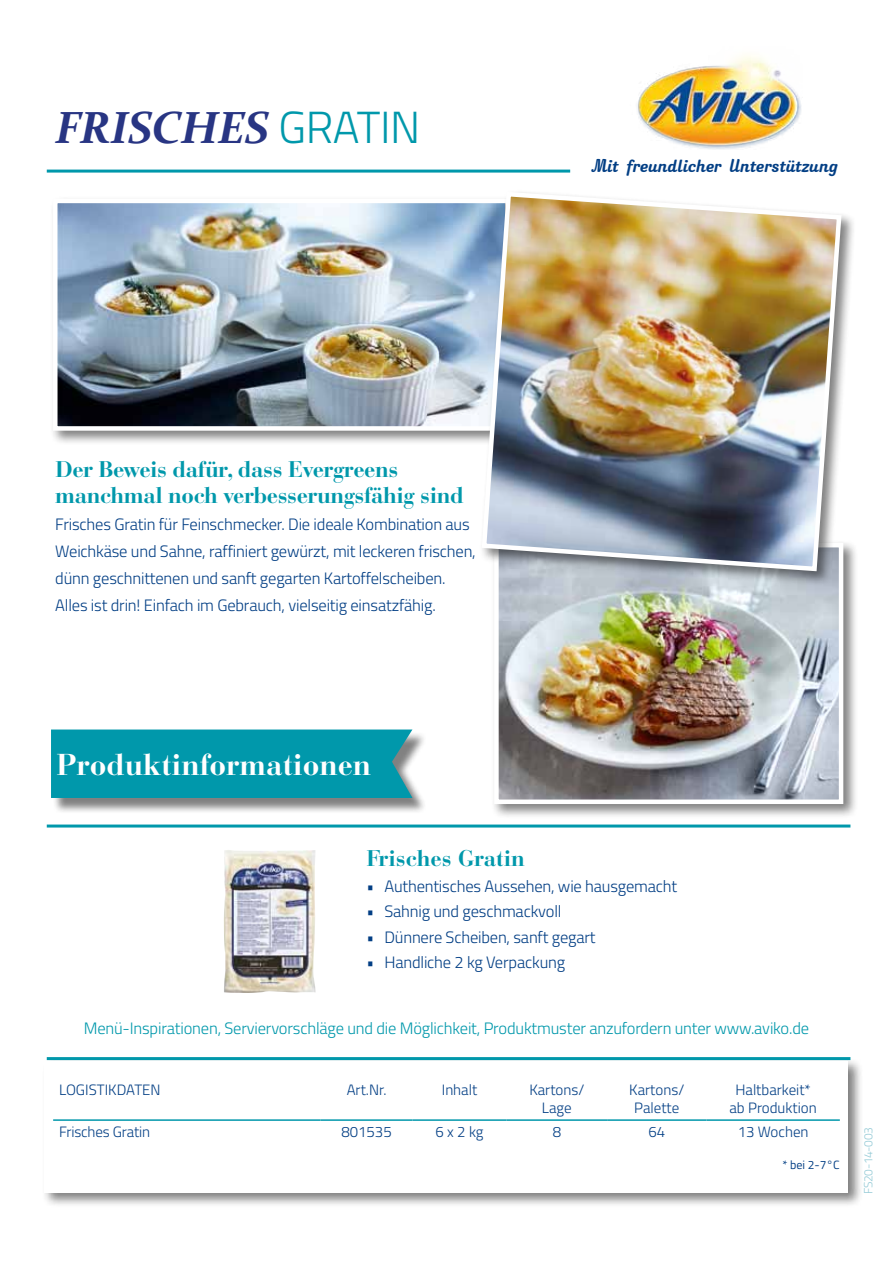
<style>
.page{position:relative;width:893px;height:1263px;background:#fff}
.page>*{position:absolute;margin:0;border:0;box-sizing:border-box;transform-origin:0 0}
.t1{font:italic 700 45px "Constantia";letter-spacing:-.01em;color:#283583}
.t2{font:700 30px "Bauer Bodoni Std";color:#fff}
.t3{font:700 22.5px/25.5px "Bauer Bodoni Std";letter-spacing:-.02em;color:#0098ab}
.t4{font:700 22.5px "Bauer Bodoni Std";color:#0098ab}
.t5{font:21px "softipenscript";color:#023e84}
.t6{font:300 16.5px/27px "Titillium";letter-spacing:-.01em;color:#023e84}
.t7{font:300 16.5px "Titillium";letter-spacing:-.01em;color:#0098ab}
.t8{font:300 15px/18px "Titillium";color:#023e84;text-align:center}
.t9{font:300 12px "Titillium";letter-spacing:-.03em;color:#94cad6}
.t10{font:12px "Titillium";color:#023e84}
.s1{font-family:"Titillium";font-weight:300;font-style:normal;color:#0098ab}
</style>
<div class="page">
<img style="left:637px;top:55px;width:164px;height:95px">
<hr style="left:47px;top:170px;width:523px;height:3px;background:#0098ab">
<hr style="left:47px;top:824px;width:803px;height:3px;background:#0098ab">
<div style="left:50px;top:196px;width:484px;height:250px;background:#000;opacity:.5"></div>
<img style="left:58px;top:204px;width:421px;height:222px">
<div style="left:53px;top:199px;width:466px;height:232px;border:4px solid #fff"></div>
<div style="left:42px;top:1058px;width:822px;height:150px;background:#000;opacity:.5"></div>
<div style="left:45px;top:1061px;width:803px;height:131px;background:#fff"></div>
<hr style="left:53px;top:1119px;width:268px;height:2px;background:#0098ab">
<hr style="left:321px;top:1119px;width:91px;height:2px;background:#0098ab">
<hr style="left:412px;top:1119px;width:95px;height:2px;background:#0098ab">
<hr style="left:507px;top:1119px;width:100px;height:2px;background:#0098ab">
<hr style="left:607px;top:1119px;width:99px;height:2px;background:#0098ab">
<hr style="left:706px;top:1119px;width:134px;height:2px;background:#0098ab">
<img style="left:224px;top:850px;width:92px;height:143px">
<div style="left:491px;top:540px;width:367px;height:279px;background:#000;opacity:.5"></div>
<img style="left:499px;top:586px;width:339px;height:213px">
<div style="left:494px;top:543px;width:349px;height:261px;border:4px solid #fff"></div>
<div style="left:479px;top:189px;width:377px;height:397px;background:#000;opacity:.5"></div>
<img style="left:479px;top:189px;width:365px;height:385px">
<div style="left:53px;top:731px;width:374px;height:83px;background:#000;opacity:.5"></div>
<div style="left:51px;top:729px;width:361px;height:69px;background:#0098ab"></div>
<hr style="left:47px;top:1057px;width:803px;height:3px;background:#0098ab">
<h1 class="t1" style="left:55px;top:96px;width:367px">FRISCHES <span class="s1">GRATIN</span></h1>
<p class="t5" style="left:592px;top:154px;width:247px">Mit freundlicher Unterstützung</p>
<h3 class="t3" style="left:55px;top:457px;width:410px">Der Beweis dafür, dass Evergreens manchmal noch verbesserungsfähig sind</h3>
<p class="t6" style="left:55px;top:510px;width:422px">Frisches Gratin für Feinschmecker. Die ideale Kombination aus Weichkäse und Sahne, raffiniert gewürzt, mit leckeren frischen, dünn geschnittenen und sanft gegarten Kartoffelscheiben.<br>Alles ist drin! Einfach im Gebrauch, vielseitig einsatzfähig.</p>
<h2 class="t2" style="left:57px;top:746px;width:316px">Produktinformationen</h2>
<h3 class="t4" style="left:366px;top:845px;width:160px">Frisches Gratin</h3>
<p class="t6" style="left:366px;top:872px;width:312px">• Authentisches Aussehen, wie hausgemacht</p>
<p class="t6" style="left:366px;top:897px;width:197px">• Sahnig und geschmackvoll</p>
<p class="t6" style="left:366px;top:923px;width:231px">• Dünnere Scheiben, sanft gegart</p>
<p class="t6" style="left:366px;top:948px;width:200px">• Handliche 2 kg Verpackung</p>
<p class="t7" style="left:84px;top:1016px;width:727px">Menü-Inspirationen, Serviervorschläge und die Möglichkeit, Produktmuster anzufordern unter www.aviko.de</p>
<p class="t8" style="left:59px;top:1080px;width:103px">LOGISTIKDATEN</p>
<p class="t8" style="left:347px;top:1080px;width:41px">Art.Nr.</p>
<p class="t8" style="left:442px;top:1080px;width:37px">Inhalt</p>
<p class="t8" style="left:529px;top:1080px;width:57px">Kartons/<br>Lage</p>
<p class="t8" style="left:629px;top:1080px;width:57px">Kartons/<br>Palette</p>
<p class="t8" style="left:729px;top:1080px;width:89px">Haltbarkeit* ab Produktion</p>
<p class="t8" style="left:59px;top:1122px;width:93px">Frisches Gratin</p>
<p class="t8" style="left:341px;top:1122px;width:52px">801535</p>
<p class="t8" style="left:436px;top:1122px;width:49px">6 x 2 kg</p>
<p class="t8" style="left:553px;top:1122px;width:10px">8</p>
<p class="t8" style="left:648px;top:1122px;width:18px">64</p>
<p class="t8" style="left:738px;top:1122px;width:72px">13 Wochen</p>
<p class="t10" style="left:783px;top:1156px;width:59px">* bei 2-7°C</p>
<p class="t9" style="left:859px;top:1194px;width:68px;rotate:-90deg">FS20-14-003</p>
</div>
